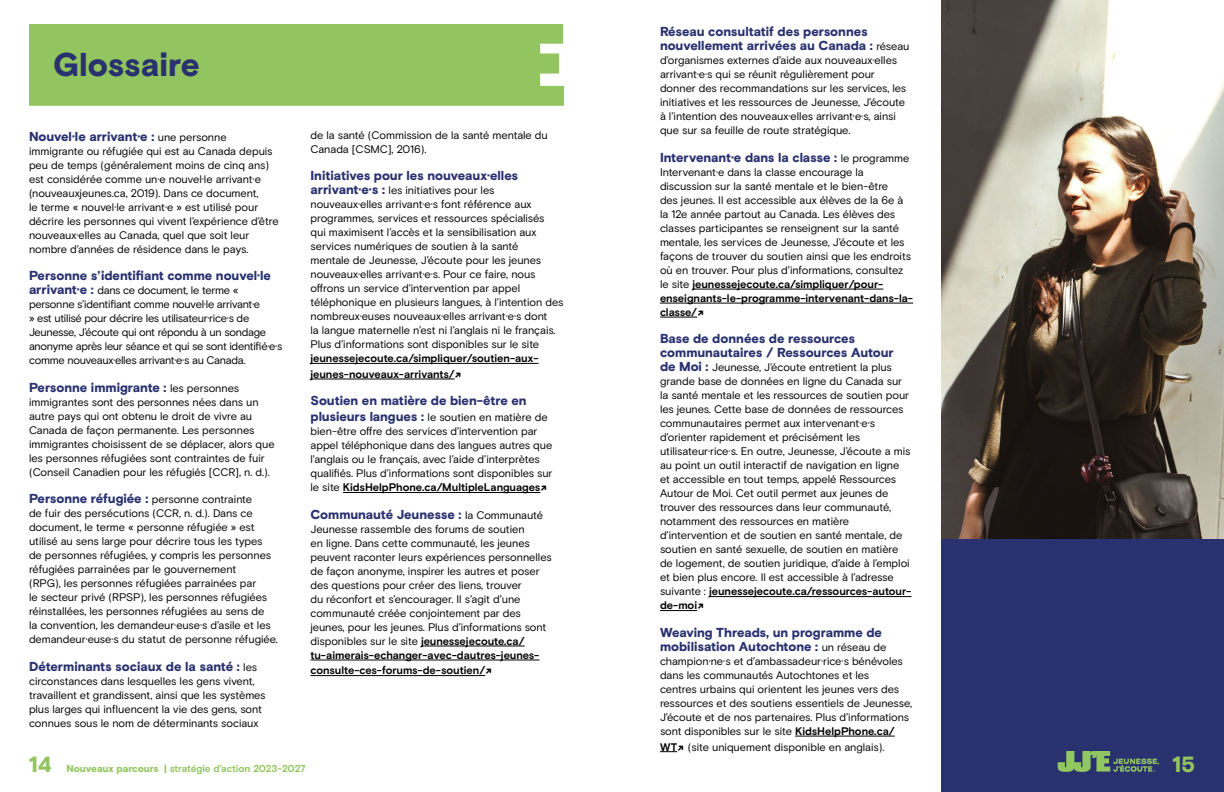
<style>
.page{position:relative;width:1224px;height:792px;background:#fff}
.page>*{position:absolute;margin:0;border:0;box-sizing:border-box;transform-origin:0 0}
.KHP_Body_copy{font:900 33px "Basis Grotesque Pro";letter-spacing:-.005em;color:#29316f}
.t1{font:900 22px "Basis Grotesque Pro";color:#92c55f}
.KHP_Body_copy-2{font:900 13px/14px "Basis Grotesque Pro";letter-spacing:-.005em;color:#29316f}
.KHP_Body_copy-3{font:11px/14px "Basis Grotesque Pro";letter-spacing:-.005em;color:#000}
.KHP_Body_copy-4{font:11px/14px "Basis Grotesque Pro";letter-spacing:-.025em;color:#000}
.KHP_Body_copy-5{font:700 11px "Basis Grotesque Pro";letter-spacing:-.005em;color:#000}
.t2{font:700 10px "Basis Grotesque Pro";letter-spacing:-.01em;color:#92c55f}
.s1{font-weight:400;font-size:11px;color:#000}
.s2{font-weight:900;font-size:13px;color:#29316f}
.s3{font-weight:700}
.s4{font-size:13px}
.s5{font-weight:700;font-size:13px}
.s6{font-weight:900;font-size:22px}
.s7{font-weight:900}
</style>
<div class="page">
<div style="left:941px;top:536px;width:283px;height:256px;background:#29316f"></div>
<img style="left:941px;top:0;width:283px;height:538px">
<svg style="left:1058px;top:751px;width:101px;height:21px"></svg>
<div style="left:29px;top:24px;width:535px;height:82px;background:#92c55f"></div>
<hr style="left:310px;top:363px;width:229px;height:1px;background:#000">
<hr style="left:310px;top:379px;width:145px;height:1px;background:#000">
<hr style="left:343px;top:492px;width:197px;height:1px;background:#000">
<hr style="left:421px;top:646px;width:104px;height:1px;background:#000">
<hr style="left:310px;top:660px;width:229px;height:1px;background:#000">
<hr style="left:310px;top:675px;width:175px;height:1px;background:#000">
<hr style="left:692px;top:289px;width:191px;height:1px;background:#000">
<hr style="left:660px;top:303px;width:253px;height:1px;background:#000">
<hr style="left:660px;top:317px;width:37px;height:1px;background:#000">
<hr style="left:709px;top:596px;width:202px;height:1px;background:#000">
<hr style="left:660px;top:610px;width:37px;height:1px;background:#000">
<hr style="left:795px;top:736px;width:100px;height:1px;background:#000">
<svg style="left:660px;top:751px;width:17px;height:1px"></svg>
<p class="KHP_Body_copy" style="left:53px;top:45px;width:148px">Glossaire</p>
<p class="KHP_Body_copy-2" style="left:29px;top:130px;width:199px">Nouvel·le arrivant·e : <span class="s1">une personne</span></p>
<p class="KHP_Body_copy-3" style="left:29px;top:144px;width:251px">immigrante ou réfugiée qui est au Canada depuis peu de temps (généralement moins de cinq ans) est considérée comme un·e nouvel·le arrivant·e (nouveauxjeunes.ca, 2019). Dans ce document,<br>le terme « nouvel·le arrivant·e » est utilisé pour décrire les personnes qui vivent l’expérience d’être nouveaux·elles au Canada, quel que soit leur nombre d’années de résidence dans le pays.</p>
<p class="KHP_Body_copy-2" style="left:29px;top:269px;width:244px">Personne s’identifiant comme nouvel·le</p>
<p class="KHP_Body_copy-4" style="left:29px;top:284px;width:255px"><span class="s2">arrivant·e :</span> dans ce document, le terme « personne s’identifiant comme nouvel·le arrivant·e<br>» est utilisé pour décrire les utilisateur·rice·s de Jeunesse, J’écoute qui ont répondu à un sondage anonyme après leur séance et qui se sont identifié·e·s comme nouveaux·elles arrivant·e·s au Canada.</p>
<p class="KHP_Body_copy-2" style="left:29px;top:381px;width:212px">Personne immigrante : <span class="s1">les personnes</span></p>
<p class="KHP_Body_copy-3" style="left:29px;top:395px;width:247px">immigrantes sont des personnes nées dans un autre pays qui ont obtenu le droit de vivre au Canada de façon permanente. Les personnes immigrantes choisissent de se déplacer, alors que les personnes réfugiées sont contraintes de fuir (Conseil Canadien pour les réfugiés [CCR], n. d.).</p>
<p class="KHP_Body_copy-3" style="left:29px;top:493px;width:250px"><span class="s2">Personne réfugiée :</span> personne contrainte<br>de fuir des persécutions (CCR, n. d.). Dans ce document, le terme « personne réfugiée » est utilisé au sens large pour décrire tous les types de personnes réfugiées, y compris les personnes réfugiées parrainées par le gouvernement<br>(RPG), les personnes réfugiées parrainées par<br>le secteur privé (RPSP), les personnes réfugiées réinstallées, les personnes réfugiées au sens de<br>la convention, les demandeur·euse·s d’asile et les demandeur·euse·s du statut de personne réfugiée.</p>
<p class="KHP_Body_copy-2" style="left:29px;top:660px;width:230px">Déterminants sociaux de la santé : <span class="s1">les</span></p>
<p class="KHP_Body_copy-3" style="left:29px;top:674px;width:238px">circonstances dans lesquelles les gens vivent, travaillent et grandissent, ainsi que les systèmes plus larges qui influencent la vie des gens, sont connues sous le nom de déterminants sociaux</p>
<p class="KHP_Body_copy-3" style="left:310px;top:128px;width:239px">de la santé (Commission de la santé mentale du<br>Canada [CSMC], 2016).</p>
<p class="KHP_Body_copy-2" style="left:310px;top:169px;width:209px">Initiatives pour les nouveaux·elles</p>
<p class="KHP_Body_copy-3" style="left:310px;top:184px;width:254px"><span class="s2">arrivant·e·s :</span> les initiatives pour les nouveaux·elles arrivant·e·s font référence aux programmes, services et ressources spécialisés<br>qui maximisent l’accès et la sensibilisation aux services numériques de soutien à la santé<br>mentale de Jeunesse, J’écoute pour les jeunes nouveaux·elles arrivant·e·s. Pour ce faire, nous offrons un service d’intervention par appel téléphonique en plusieurs langues, à l’intention des nombreux·euses nouveaux·elles arrivant·e·s dont<br>la langue maternelle n’est ni l’anglais ni le français.<br>Plus d’informations sont disponibles sur le site <span class="s3">jeunessejecoute.ca/simpliquer/soutien-aux-</span></p>
<p class="KHP_Body_copy-5" style="left:310px;top:368px;width:153px">jeunes-nouveaux-arrivants/<span class="s4">↗</span></p>
<p class="KHP_Body_copy-2" style="left:310px;top:395px;width:218px">Soutien en matière de bien-être en</p>
<p class="KHP_Body_copy-3" style="left:310px;top:411px;width:244px"><span class="s2">plusieurs langues :</span> le soutien en matière de bien-être offre des services d’intervention par appel téléphonique dans des langues autres que l’anglais ou le français, avec l’aide d’interprètes qualifiés. Plus d’informations sont disponibles sur le site <span class="s3">KidsHelpPhone.ca/MultipleLanguages</span><span class="s5">↗</span></p>
<p class="KHP_Body_copy-2" style="left:310px;top:508px;width:234px">Communauté Jeunesse : <span class="s1">la Communauté</span></p>
<p class="KHP_Body_copy-3" style="left:310px;top:522px;width:243px">Jeunesse rassemble des forums de soutien<br>en ligne. Dans cette communauté, les jeunes peuvent raconter leurs expériences personnelles de façon anonyme, inspirer les autres et poser des questions pour créer des liens, trouver<br>du réconfort et s’encourager. Il s’agit d’une communauté créée conjointement par des jeunes, pour les jeunes. Plus d’informations sont disponibles sur le site <span class="s3">jeunessejecoute.ca/ tu-aimerais-echanger-avec-dautres-jeunes-</span></p>
<p class="KHP_Body_copy-5" style="left:310px;top:664px;width:183px">consulte-ces-forums-de-soutien/<span class="s4">↗</span></p>
<p class="KHP_Body_copy-2" style="left:660px;top:26px;width:251px">Réseau consultatif des personnes nouvellement arrivées au Canada : <span class="s1">réseau</span></p>
<p class="KHP_Body_copy-3" style="left:660px;top:54px;width:248px">d’organismes externes d’aide aux nouveaux·elles arrivant·e·s qui se réunit régulièrement pour donner des recommandations sur les services, les initiatives et les ressources de Jeunesse, J’écoute à l’intention des nouveaux·elles arrivant·e·s, ainsi que sur sa feuille de route stratégique.</p>
<p class="KHP_Body_copy-2" style="left:660px;top:151px;width:251px">Intervenant·e dans la classe : <span class="s1">le programme</span></p>
<p class="KHP_Body_copy-3" style="left:660px;top:165px;width:255px">Intervenant·e dans la classe encourage la discussion sur la santé mentale et le bien-être<br>des jeunes. Il est accessible aux élèves de la 6e à la 12e année partout au Canada. Les élèves des classes participantes se renseignent sur la santé mentale, les services de Jeunesse, J’écoute et les façons de trouver du soutien ainsi que les endroits où en trouver. Pour plus d’informations, consultez le site <span class="s3">jeunessejecoute.ca/simpliquer/pour&shy;enseignants-le-programme-intervenant-dans-la&shy;classe/</span><span class="s5">↗</span></p>
<p class="KHP_Body_copy-2" style="left:660px;top:333px;width:235px">Base de données de ressources communautaires / Ressources Autour</p>
<p class="KHP_Body_copy-3" style="left:660px;top:361px;width:253px"><span class="s2">de Moi :</span> Jeunesse, J’écoute entretient la plus grande base de données en ligne du Canada sur la santé mentale et les ressources de soutien pour les jeunes. Cette base de données de ressources communautaires permet aux intervenant·e·s d’orienter rapidement et précisément les utilisateur·rice·s. En outre, Jeunesse, J’écoute a mis au point un outil interactif de navigation en ligne et accessible en tout temps, appelé Ressources Autour de Moi. Cet outil permet aux jeunes de trouver des ressources dans leur communauté, notamment des ressources en matière d’intervention et de soutien en santé mentale, de soutien en santé sexuelle, de soutien en matière de logement, de soutien juridique, d’aide à l’emploi et bien plus encore. Il est accessible à l’adresse suivante : <span class="s3">jeunessejecoute.ca/ressources-autour&shy;de-moi</span><span class="s5">↗</span></p>
<p class="KHP_Body_copy-2" style="left:660px;top:626px;width:228px">Weaving Threads, un programme de mobilisation Autochtone : <span class="s1">un réseau de</span></p>
<p class="KHP_Body_copy-3" style="left:660px;top:654px;width:254px">champion·ne·s et d’ambassadeur·rice·s bénévoles dans les communautés Autochtones et les<br>centres urbains qui orientent les jeunes vers des ressources et des soutiens essentiels de Jeunesse, J’écoute et de nos partenaires. Plus d’informations sont disponibles sur le site <span class="s3">KidsHelpPhone.ca/</span></p>
<p class="KHP_Body_copy-3" style="left:660px;top:740px;width:226px"><span class="s3">WT</span><span class="s5">↗</span> (site uniquement disponible en anglais).</p>
<p class="t2" style="left:29px;top:762px;width:278px"><span class="s6">14</span> <span class="s7">Nouveaux parcours |</span> stratégie d’action 2023-2027</p>
<h2 class="t1" style="left:1172px;top:751px;width:24px">15</h2>
</div>
